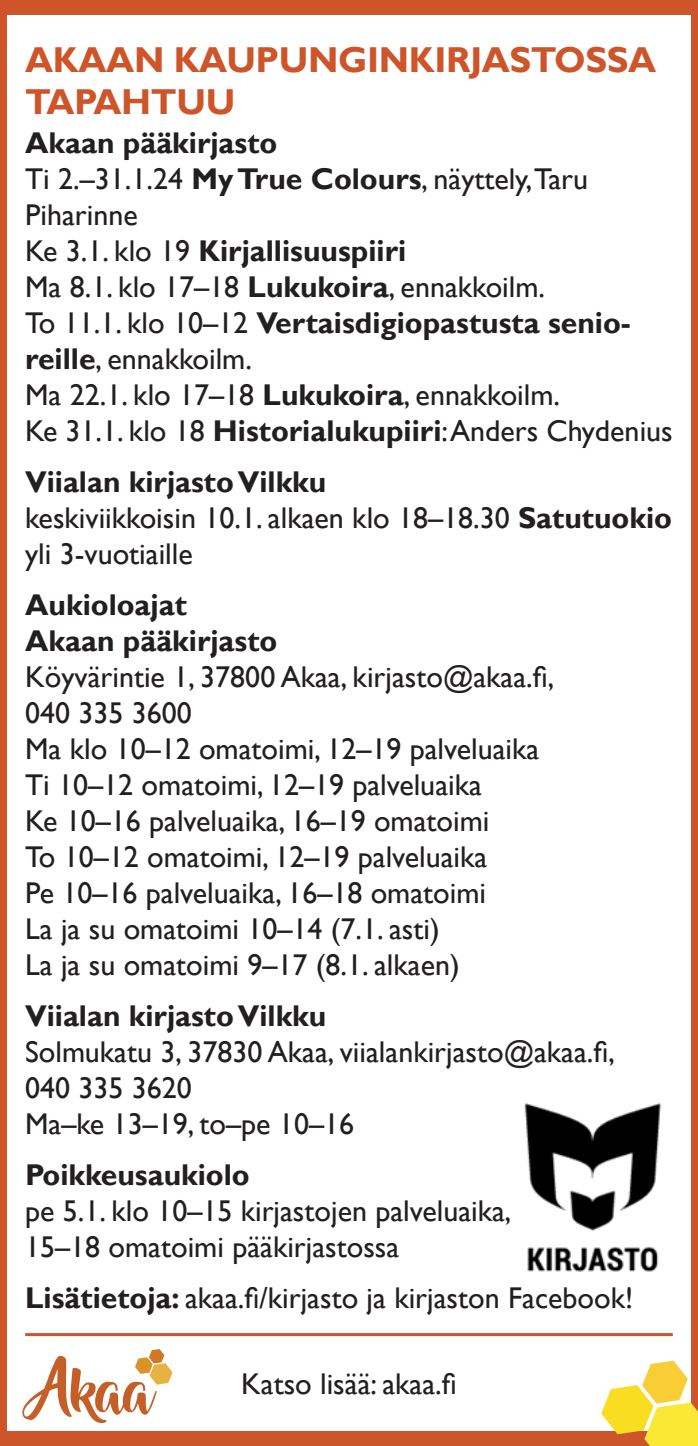
<style>
.page{position:relative;width:698px;height:1446px;background:#fff}
.page>*{position:absolute;margin:0;border:0;box-sizing:border-box;transform-origin:0 0}
.t1{font:700 36px/42px "Gill Sans";letter-spacing:-.01em;color:#ce552a}
.t2{font:30px/36px "Gill Sans";color:#231f20}
.t3{font:700 30px/36px "Gill Sans";color:#231f20}
.s1{font-weight:700}
</style>
<div class="page">
<svg style="left:22px;top:1349px;width:150px;height:74px"></svg>
<div style="left:0;top:0;width:697px;height:15px;background:#ce552a"></div>
<div style="left:0;top:1431px;width:697px;height:15px;background:#ce552a"></div>
<hr style="left:25px;top:1333px;width:647px;height:3px;background:#ce552a">
<div style="left:0;top:0;width:6px;height:1446px;background:#ce552a"></div>
<div style="left:691px;top:0;width:6px;height:1440px;background:#ce552a"></div>
<svg style="left:601px;top:1360px;width:96px;height:86px"></svg>
<img style="left:524px;top:1103px;width:137px;height:169px">
<p class="t1" style="left:25px;top:39px;width:632px">AKAAN KAUPUNGINKIRJASTOSSA<br>TAPAHTUU</p>
<p class="t2" style="left:25px;top:126px;width:649px"><span class="s1">Akaan pääkirjasto<br></span>Ti 2.–31.1.24 <span class="s1">My True Colours</span>, näyttely,Taru Piharinne<br>Ke 3.1. klo 19 <span class="s1">Kirjallisuuspiiri<br></span>Ma 8.1. klo 17–18 <span class="s1">Lukukoira</span>, ennakkoilm.<br>To 11.1. klo 10–12 <span class="s1">Vertaisdigiopastusta senio&shy;reille</span>, ennakkoilm.<br>Ma 22.1. klo 17–18 <span class="s1">Lukukoira</span>, ennakkoilm.<br>Ke 31.1. klo 18 <span class="s1">Historialukupiiri</span>: Anders Chydenius</p>
<p class="t2" style="left:25px;top:465px;width:648px"><span class="s1">Viialan kirjasto Vilkku<br></span>keskiviikkoisin 10.1. alkaen klo 18–18.30 <span class="s1">Satutuokio </span>yli 3-vuotiaille</p>
<p class="t3" style="left:25px;top:588px;width:254px">Aukioloajat<br>Akaan pääkirjasto</p>
<p class="t2" style="left:25px;top:660px;width:530px">Köyvärintie 1, 37800 Akaa, kirjasto@akaa.fi, 040 335 3600<br>Ma klo 10–12 omatoimi, 12–19 palveluaika Ti 10–12 omatoimi, 12–19 palveluaika<br>Ke 10–16 palveluaika, 16–19 omatoimi<br>To 10–12 omatoimi, 12–19 palveluaika<br>Pe 10–16 palveluaika, 16–18 omatoimi<br>La ja su omatoimi 10–14 (7.1. asti)<br>La ja su omatoimi 9–17 (8.1. alkaen)</p>
<p class="t3" style="left:25px;top:999px;width:302px">Viialan kirjasto Vilkku</p>
<p class="t2" style="left:25px;top:1035px;width:591px">Solmukatu 3, 37830 Akaa, viialankirjasto@akaa.fi,<br>040 335 3620<br>Ma–ke 13–19, to–pe 10–16</p>
<p class="t3" style="left:25px;top:1158px;width:226px">Poikkeusaukiolo</p>
<p class="t2" style="left:25px;top:1194px;width:487px">pe 5.1. klo 10–15 kirjastojen palveluaika,<br>15–18 omatoimi pääkirjastossa</p>
<p class="t2" style="left:25px;top:1281px;width:609px"><span class="s1">Lisätietoja:</span> akaa.fi/kirjasto ja kirjaston Facebook!</p>
<p class="t2" style="left:241px;top:1366px;width:217px">Katso lisää: akaa.fi</p>
</div>
